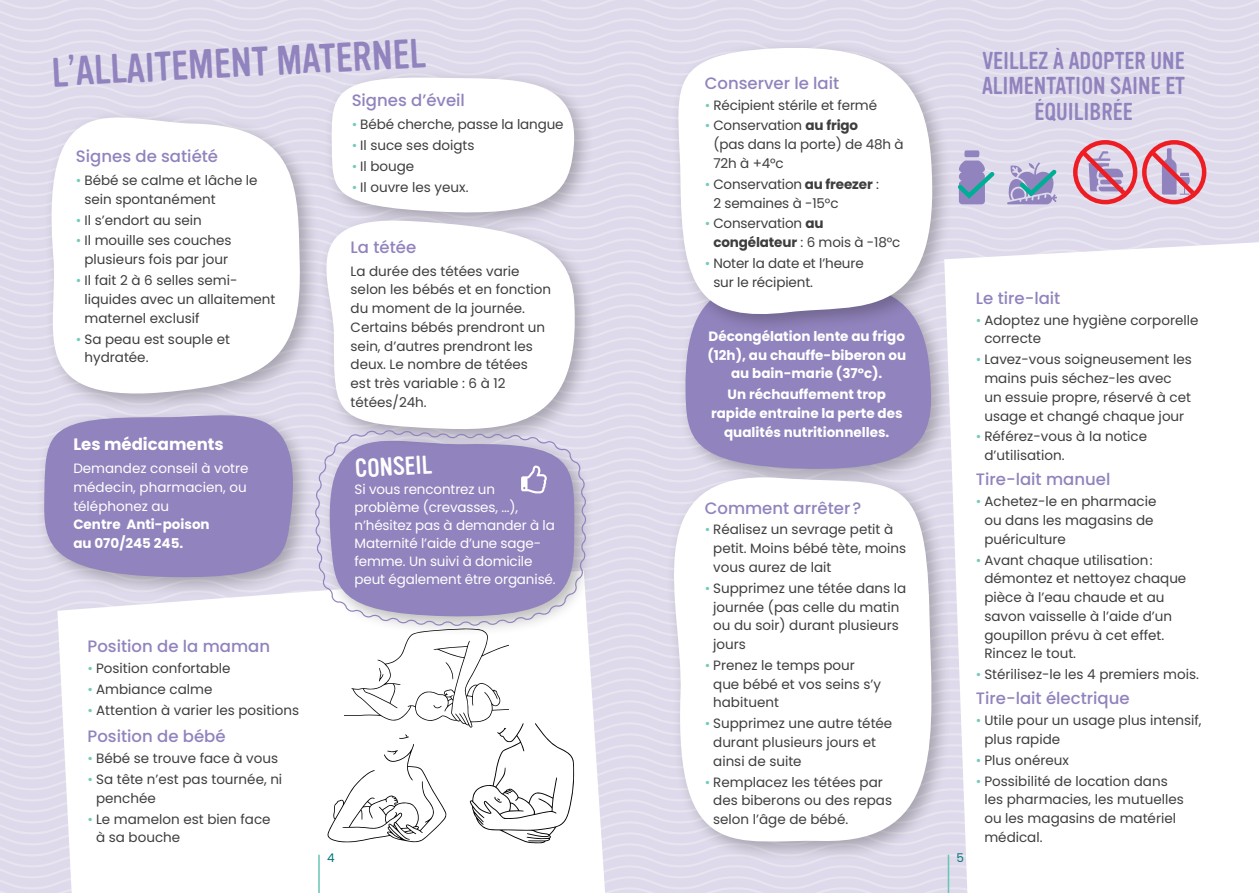
<style>
.page{position:relative;width:1259px;height:893px;background:#fff}
.page>*{position:absolute;margin:0;border:0;box-sizing:border-box;transform-origin:0 0}
.Sous-titre{font:40.5px "Vinyl OT";color:#9183bd}
.Texte_courant_gris{font:25.5px "Vinyl OT";color:#fff}
.Sous-titre-2{font:24px/25.5px "Vinyl OT";color:#9183bd;text-align:center}
.sousoutitre{font:500 16.5px "Poppins";color:#9183bd}
.Texte_courant_gris-2{font:700 16.5px "Poppins";color:#fff}
.Texte_courant_gris-3{font:13.5px/18.8px "Poppins";color:#3e3e3f}
.Texte_courant_gris-4{font:13.5px/18px "Poppins";letter-spacing:-.01em;color:#fff}
.Texte_courant_gris-5{font:700 13.5px/18.8px "Poppins";color:#fff;text-align:center}
.t1{font:12px "Poppins";color:#00747a}
.s1{color:#77cabb}
.s2{font-weight:700}
</style>
<div class="page">
<div style="left:0;top:0;width:629px;height:893px;background:#dedaeb"></div>
<div style="left:630px;top:0;width:629px;height:893px;background:#dedaeb"></div>
<div style="left:57px;top:574px;width:548px;height:319px;background:#fff"></div>
<svg style="left:953px;top:150px;width:45px;height:54px"></svg>
<svg style="left:327px;top:637px;width:247px;height:206px;background:#f2f2f2"></svg>
<svg style="left:329px;top:71px;width:260px;height:141px"></svg>
<div style="left:321px;top:433px;width:274px;height:204px;background:#231f20;opacity:.3"></div>
<div style="left:677px;top:274px;width:274px;height:215px;background:#231f20;opacity:.3"></div>
<div style="left:684px;top:334px;width:250px;height:127px;background:#9183bd"></div>
<div style="left:36px;top:407px;width:277px;height:190px;background:#231f20;opacity:.3"></div>
<svg style="left:37px;top:403px;width:269px;height:176px;background:#9c90c2"></svg>
<div style="left:319px;top:212px;width:276px;height:237px;background:#231f20;opacity:.3"></div>
<svg style="left:292px;top:215px;width:289px;height:217px;background:#f6f5f8"></svg>
<div style="left:670px;top:40px;width:282px;height:294px;background:#231f20;opacity:.3"></div>
<svg style="left:658px;top:43px;width:285px;height:284px;fill:#fff"></svg>
<div style="left:43px;top:109px;width:277px;height:305px;background:#231f20;opacity:.3"></div>
<svg style="left:21px;top:77px;width:281px;height:326px;fill:#fff"></svg>
<svg style="left:631px;top:461px;width:313px;height:406px;fill:#fff"></svg>
<div style="left:944px;top:242px;width:315px;height:651px;background:#fff"></div>
<div style="left:1142px;top:140px;width:64px;height:64px;border:4px solid #ee1d23;border-radius:50%"></div>
<svg style="left:1146px;top:147px;width:53px;height:52px"></svg>
<div style="left:1073px;top:140px;width:64px;height:64px;border:4px solid #ee1d23;border-radius:50%"></div>
<svg style="left:1077px;top:147px;width:53px;height:52px"></svg>
<svg style="left:1007px;top:162px;width:53px;height:42px"></svg>
<svg style="left:313px;top:429px;width:275px;height:199px;background:#a69bc8"></svg>
<svg style="left:521px;top:466px;width:26px;height:27px"></svg>
<hr style="left:318px;top:855px;width:2px;height:38px;background:#66c5b4">
<hr style="left:947px;top:855px;width:2px;height:38px;background:#66c5b4">
<p class="Sous-titre" style="left:51px;top:50px;width:376px;rotate:-3deg">L’ALLAITEMENT MATERNEL</p>
<p class="sousoutitre" style="left:76px;top:147px;width:144px">Signes de satiété</p>
<p class="Texte_courant_gris-3" style="left:84px;top:171px;width:175px;text-indent:-9px"><span class="s1">•</span> Bébé se calme et lâche le sein spontanément</p>
<p class="Texte_courant_gris-3" style="left:76px;top:211px;width:127px"><span class="s1">•</span> Il s’endort au sein</p>
<p class="Texte_courant_gris-3" style="left:76px;top:231px;width:157px;text-align:center"><span class="s1">•</span> Il mouille ses couches plusieurs fois par jour</p>
<p class="Texte_courant_gris-3" style="left:84px;top:271px;width:192px;text-indent:-9px"><span class="s1">•</span> Il fait 2 à 6 selles semi&shy;liquides avec un allaitement maternel exclusif</p>
<p class="Texte_courant_gris-3" style="left:84px;top:329px;width:147px;text-indent:-9px"><span class="s1">•</span> Sa peau est souple et hydratée.</p>
<p class="sousoutitre" style="left:352px;top:91px;width:115px">Signes d’éveil</p>
<p class="Texte_courant_gris-3" style="left:352px;top:115px;width:213px"><span class="s1">•</span> Bébé cherche, passe la langue</p>
<p class="Texte_courant_gris-3" style="left:352px;top:136px;width:124px"><span class="s1">•</span> Il suce ses doigts</p>
<p class="Texte_courant_gris-3" style="left:352px;top:157px;width:64px"><span class="s1">•</span> Il bouge</p>
<p class="Texte_courant_gris-3" style="left:352px;top:177px;width:118px"><span class="s1">•</span> Il ouvre les yeux.</p>
<p class="sousoutitre" style="left:350px;top:237px;width:67px">La tétée</p>
<p class="Texte_courant_gris-3" style="left:350px;top:262px;width:202px">La durée des tétées varie selon les bébés et en fonction du moment de la journée.<br>Certains bébés prendront un sein, d’autres prendront les deux. Le nombre de tétées est très variable : 6 à 12 tétées/24h.</p>
<p class="Texte_courant_gris-2" style="left:73px;top:435px;width:152px">Les médicaments</p>
<p class="Texte_courant_gris-4" style="left:73px;top:459px;width:177px;line-height:18.8px">Demandez conseil à votre médecin, pharmacien, ou téléphonez au<br><span class="s2">Centre Anti-poison<br>au 070/245 245.</span></p>
<p class="Texte_courant_gris" style="left:354px;top:455px;width:78px;rotate:-3deg">CONSEIL</p>
<p class="Texte_courant_gris-4" style="left:354px;top:481px;width:203px">Si vous rencontrez un problème (crevasses, ...), n’hésitez pas à demander à la<br>Maternité l’aide d’une sage&shy;femme. Un suivi à domicile peut également être organisé.</p>
<p class="sousoutitre" style="left:88px;top:637px;width:184px">Position de la maman</p>
<p class="Texte_courant_gris-3" style="left:88px;top:659px;width:144px"><span class="s1">•</span> Position confortable</p>
<p class="Texte_courant_gris-3" style="left:88px;top:680px;width:126px"><span class="s1">•</span> Ambiance calme</p>
<p class="Texte_courant_gris-3" style="left:88px;top:701px;width:213px"><span class="s1">•</span> Attention à varier les positions</p>
<p class="sousoutitre" style="left:88px;top:727px;width:139px">Position de bébé</p>
<p class="Texte_courant_gris-3" style="left:88px;top:749px;width:192px"><span class="s1">•</span> Bébé se trouve face à vous</p>
<p class="Texte_courant_gris-3" style="left:96px;top:770px;width:188px;text-indent:-9px"><span class="s1">•</span> Sa tête n’est pas tournée, ni penchée</p>
<p class="Texte_courant_gris-3" style="left:96px;top:809px;width:176px;text-indent:-9px"><span class="s1">•</span> Le mamelon est bien face à sa bouche</p>
<p class="sousoutitre" style="left:704px;top:73px;width:136px">Conserver le lait</p>
<p class="Texte_courant_gris-3" style="left:704px;top:96px;width:174px"><span class="s1">•</span> Récipient stérile et fermé</p>
<p class="Texte_courant_gris-3" style="left:713px;top:116px;width:192px;text-indent:-9px"><span class="s1">•</span> Conservation <span class="s2">au frigo<br></span>(pas dans la porte) de 48h à<br>72h à +4°c</p>
<p class="Texte_courant_gris-3" style="left:713px;top:175px;width:167px;text-indent:-9px"><span class="s1">•</span> Conservation <span class="s2">au freezer</span> :<br>2 semaines à -15°c</p>
<p class="Texte_courant_gris-3" style="left:713px;top:214px;width:189px;text-indent:-9px"><span class="s1">•</span> Conservation <span class="s2">au congélateur</span> : 6 mois à -18°c</p>
<p class="Texte_courant_gris-3" style="left:713px;top:254px;width:152px;text-indent:-9px"><span class="s1">•</span> Noter la date et l’heure sur le récipient.</p>
<p class="Texte_courant_gris-5" style="left:707px;top:327px;width:200px">Décongélation lente au frigo (12h), au chauffe-biberon ou au bain-marie (37°c).</p>
<p class="Texte_courant_gris-5" style="left:711px;top:385px;width:193px">Un réchauffement trop rapide entraine la perte des qualités nutritionnelles.</p>
<p class="sousoutitre" style="left:704px;top:498px;width:158px">Comment arrêter?</p>
<p class="Texte_courant_gris-3" style="left:713px;top:520px;width:194px;text-indent:-9px"><span class="s1">•</span> Réalisez un sevrage petit à petit. Moins bébé tète, moins vous aurez de lait</p>
<p class="Texte_courant_gris-3" style="left:713px;top:579px;width:194px;text-indent:-9px"><span class="s1">•</span> Supprimez une tétée dans la journée (pas celle du matin ou du soir) durant plusieurs jours</p>
<p class="Texte_courant_gris-3" style="left:713px;top:656px;width:169px;text-indent:-9px"><span class="s1">•</span> Prenez le temps pour que bébé et vos seins s’y habituent</p>
<p class="Texte_courant_gris-3" style="left:713px;top:714px;width:181px;text-indent:-9px"><span class="s1">•</span> Supprimez une autre tétée durant plusieurs jours et ainsi de suite</p>
<p class="Texte_courant_gris-3" style="left:713px;top:773px;width:180px;text-indent:-9px"><span class="s1">•</span> Remplacez les tétées par des biberons ou des repas selon l’âge de bébé.</p>
<p class="t1" style="left:327px;top:851px;width:9px">4</p>
<p class="t1" style="left:956px;top:851px;width:9px">5</p>
<p class="Sous-titre-2" style="left:982px;top:48px;width:204px">VEILLEZ À ADOPTER UNE<br>ALIMENTATION SAINE ET<br>ÉQUILIBRÉE</p>
<p class="sousoutitre" style="left:976px;top:288px;width:86px">Le tire-lait</p>
<p class="Texte_courant_gris-3" style="left:984px;top:311px;width:216px;text-indent:-9px"><span class="s1">•</span> Adoptez une hygiène corporelle correcte</p>
<p class="Texte_courant_gris-3" style="left:984px;top:350px;width:209px;text-indent:-9px"><span class="s1">•</span> Lavez-vous soigneusement les mains puis séchez-les avec un essuie propre, réservé à cet usage et changé chaque jour</p>
<p class="Texte_courant_gris-3" style="left:984px;top:427px;width:164px;text-indent:-9px"><span class="s1">•</span> Référez-vous à la notice d’utilisation.</p>
<p class="sousoutitre" style="left:976px;top:470px;width:136px">Tire-lait manuel</p>
<p class="Texte_courant_gris-3" style="left:984px;top:492px;width:173px;text-indent:-9px"><span class="s1">•</span> Achetez-le en pharmacie ou dans les magasins de puériculture</p>
<p class="Texte_courant_gris-3" style="left:984px;top:550px;width:203px;text-indent:-9px"><span class="s1">•</span> Avant chaque utilisation: démontez et nettoyez chaque pièce à l’eau chaude et au savon vaisselle à l’aide d’un goupillon prévu à cet effet.<br>Rincez le tout.</p>
<p class="Texte_courant_gris-3" style="left:976px;top:665px;width:225px"><span class="s1">•</span> Stérilisez-le les 4 premiers mois.</p>
<p class="sousoutitre" style="left:976px;top:689px;width:155px">Tire-lait électrique</p>
<p class="Texte_courant_gris-3" style="left:984px;top:711px;width:219px;text-indent:-9px"><span class="s1">•</span> Utile pour un usage plus intensif, plus rapide</p>
<p class="Texte_courant_gris-3" style="left:976px;top:751px;width:95px"><span class="s1">•</span> Plus onéreux</p>
<p class="Texte_courant_gris-3" style="left:984px;top:772px;width:201px;text-indent:-9px"><span class="s1">•</span> Possibilité de location dans les pharmacies, les mutuelles ou les magasins de matériel médical.</p>
</div>
